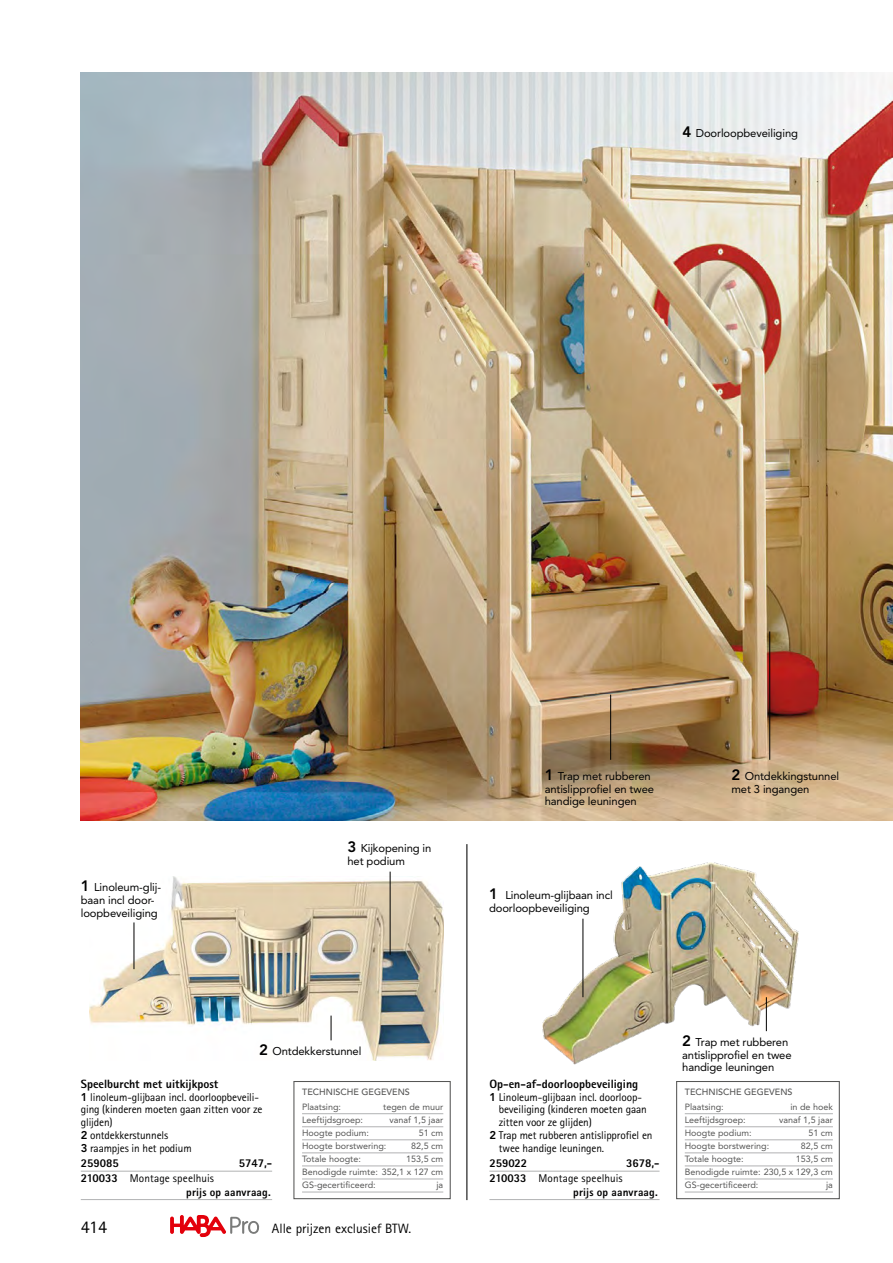
<style>
.page{position:relative;width:893px;height:1263px;background:#fff}
.page>*{position:absolute;margin:0;border:0;box-sizing:border-box;transform-origin:0 0}
.t1{font:18px "Agfa Rotis Sans Serif";color:#000}
.t2{font:13.5px "Agfa Rotis Sans Serif";color:#000}
.t3{font:800 12px "Agfa Rotis Sans Serif";color:#000}
.t4{font:800 12px "Agfa Rotis Sans Serif";color:#000;scale:.95 1}
.t5{font:11.25px/12.8px "Avenir LT";letter-spacing:-.01em;color:#000}
.t6{font:11.25px/12.8px "Agfa Rotis Sans Serif";letter-spacing:-.01em;color:#000}
.t7{font:11.25px/13.5px "Agfa Rotis Sans Serif";letter-spacing:.01em;color:#000}
.t8{font:9px/13px "Avenir LT";color:#565655;text-align:justify}
.t9{font:500 9px "Avenir LT";color:#565655}
.s1{font-weight:800;font-size:15px}
.s2{font-family:"Avenir LT";font-weight:800}
.s3{font-weight:800;font-size:12px}
.s4{font-weight:800}
</style>
<div class="page">
<svg style="left:170px;top:1215px;width:89px;height:22px"></svg>
<img style="left:543px;top:862px;width:255px;height:203px">
<img style="left:89px;top:876px;width:354px;height:185px">
<img style="left:81px;top:72px;width:812px;height:749px">
<hr style="left:610px;top:695px;width:1px;height:65px;background:#000">
<hr style="left:769px;top:631px;width:1px;height:129px;background:#000">
<div style="left:293px;top:1081px;width:158px;height:118px;background:#fff;border:1px solid #565655"></div>
<div style="left:676px;top:1081px;width:164px;height:118px;background:#fff;border:1px solid #565655"></div>
<hr style="left:583px;top:919px;width:1px;height:78px;background:#000">
<hr style="left:766px;top:997px;width:1px;height:34px;background:#000">
<hr style="left:390px;top:872px;width:1px;height:83px;background:#000">
<hr style="left:134px;top:922px;width:1px;height:47px;background:#000">
<svg style="left:331px;top:1015px;width:1px;height:25px"></svg>
<hr style="left:466px;top:844px;width:1px;height:356px;background:#000">
<hr style="left:302px;top:1113px;width:141px;height:1px;background:#b1b2b3">
<hr style="left:302px;top:1126px;width:141px;height:1px;background:#b1b2b3">
<hr style="left:302px;top:1139px;width:141px;height:1px;background:#b1b2b3">
<hr style="left:302px;top:1152px;width:141px;height:1px;background:#b1b2b3">
<hr style="left:302px;top:1166px;width:141px;height:1px;background:#b1b2b3">
<hr style="left:302px;top:1179px;width:141px;height:1px;background:#b1b2b3">
<hr style="left:302px;top:1192px;width:141px;height:1px;background:#b1b2b3">
<hr style="left:685px;top:1113px;width:148px;height:1px;background:#b1b2b3">
<hr style="left:685px;top:1126px;width:148px;height:1px;background:#b1b2b3">
<hr style="left:685px;top:1139px;width:148px;height:1px;background:#b1b2b3">
<hr style="left:685px;top:1152px;width:148px;height:1px;background:#b1b2b3">
<hr style="left:685px;top:1166px;width:148px;height:1px;background:#b1b2b3">
<hr style="left:685px;top:1179px;width:148px;height:1px;background:#b1b2b3">
<hr style="left:685px;top:1192px;width:148px;height:1px;background:#b1b2b3">
<hr style="left:489px;top:1171px;width:170px;height:1px;background:#b1b2b3">
<hr style="left:489px;top:1199px;width:170px;height:1px;background:#b1b2b3">
<hr style="left:81px;top:1171px;width:191px;height:1px;background:#b1b2b3">
<hr style="left:81px;top:1199px;width:191px;height:1px;background:#b1b2b3">
<p class="t5" style="left:682px;top:126px;width:117px"><span class="s1">4</span> Doorloopbeveiliging</p>
<p class="t5" style="left:81px;top:881px;width:82px"><span class="s1">1</span> Linoleum-glij&shy;baan incl door&shy;loopbeveiliging</p>
<p class="t5" style="left:347px;top:842px;width:85px"><span class="s1">3</span> Kijkopening in het podium</p>
<p class="t5" style="left:259px;top:1045px;width:104px"><span class="s1">2</span> Ontdekkerstunnel</p>
<h3 class="t3" style="left:81px;top:1076px;width:139px">Speelburcht met uitkijkpost</h3>
<p class="t6" style="left:81px;top:1090px;width:183px"><span class="s2">1</span> linoleum-glijbaan incl. doorloopbeveili&shy;ging (kinderen moeten gaan zitten voor ze glijden)<br><span class="s2">2</span> ontdekkerstunnels<br><span class="s2">3</span> raampjes in het podium</p>
<h3 class="t4" style="left:81px;top:1156px;width:42px">259085</h3>
<h3 class="t4" style="left:239px;top:1156px;width:37px">5747,-</h3>
<p class="t7" style="left:186px;top:1172px;width:86px;text-indent:-106px"><span class="s3">210033</span> Montage speelhuis<br><span class="s4">prijs op aanvraag.</span></p>
<p class="t9" style="left:302px;top:1087px;width:109px">TECHNISCHE GEGEVENS</p>
<p class="t8" style="left:302px;top:1100px;width:41px">Plaatsing:</p>
<p class="t8" style="left:383px;top:1100px;width:62px">tegen de muur</p>
<p class="t8" style="left:302px;top:1113px;width:63px">Leeftijdsgroep:</p>
<p class="t8" style="left:390px;top:1113px;width:55px">vanaf 1,5 jaar</p>
<p class="t8" style="left:302px;top:1126px;width:69px">Hoogte podium:</p>
<p class="t8" style="left:419px;top:1126px;width:26px">51 cm</p>
<p class="t8" style="left:302px;top:1139px;width:86px">Hoogte borstwering:</p>
<p class="t8" style="left:411px;top:1139px;width:34px">82,5 cm</p>
<p class="t8" style="left:302px;top:1152px;width:60px">Totale hoogte:</p>
<p class="t8" style="left:302px;top:1152px;width:143px;text-indent:104px">153,5 cm Benodigde ruimte: 352,1 x 127 cm GS-gecertificeerd:</p>
<p class="t8" style="left:436px;top:1178px;width:8px">ja</p>
<h1 class="t1" style="left:81px;top:1216px;width:28px">414</h1>
<h2 class="t2" style="left:272px;top:1221px;width:141px">Alle prijzen exclusief BTW.</h2>
<p class="t5" style="left:545px;top:770px;width:111px"><span class="s1">1</span> Trap met rubberen antislipprofiel en twee handige leuningen</p>
<p class="t5" style="left:731px;top:770px;width:109px"><span class="s1">2</span> Ontdekkingstunnel met 3 ingangen</p>
<p class="t5" style="left:489px;top:889px;width:125px"><span class="s1">1</span> Linoleum-glijbaan incl doorloopbeveiliging</p>
<h3 class="t3" style="left:489px;top:1076px;width:150px">Op-en-af-doorloopbeveiliging</h3>
<p class="t6" style="left:489px;top:1090px;width:154px"><span class="s2">1</span> Linoleum-glijbaan incl. doorloop-</p>
<p class="t6" style="left:499px;top:1103px;width:150px">beveiliging (kinderen moeten gaan</p>
<p class="t6" style="left:499px;top:1116px;width:95px">zitten voor ze glijden)</p>
<p class="t6" style="left:489px;top:1128px;width:165px"><span class="s2">2</span> Trap met rubberen antislipprofiel en</p>
<p class="t6" style="left:499px;top:1141px;width:107px">twee handige leuningen.</p>
<h3 class="t4" style="left:489px;top:1156px;width:41px">259022</h3>
<h3 class="t4" style="left:626px;top:1156px;width:37px">3678,-</h3>
<p class="t7" style="left:573px;top:1172px;width:86px;text-indent:-84px"><span class="s3">210033</span> Montage speelhuis<br><span class="s4">prijs op aanvraag.</span></p>
<p class="t5" style="left:682px;top:1035px;width:111px"><span class="s1">2</span> Trap met rubberen antislipprofiel en twee handige leuningen</p>
<p class="t9" style="left:685px;top:1087px;width:109px">TECHNISCHE GEGEVENS</p>
<p class="t8" style="left:685px;top:1100px;width:41px">Plaatsing:</p>
<p class="t8" style="left:790px;top:1100px;width:44px">in de hoek</p>
<p class="t8" style="left:685px;top:1113px;width:63px">Leeftijdsgroep:</p>
<p class="t8" style="left:779px;top:1113px;width:55px">vanaf 1,5 jaar</p>
<p class="t8" style="left:685px;top:1126px;width:69px">Hoogte podium:</p>
<p class="t8" style="left:808px;top:1126px;width:26px">51 cm</p>
<p class="t8" style="left:685px;top:1139px;width:86px">Hoogte borstwering:</p>
<p class="t8" style="left:801px;top:1139px;width:34px">82,5 cm</p>
<p class="t8" style="left:685px;top:1152px;width:60px">Totale hoogte:</p>
<p class="t8" style="left:685px;top:1152px;width:150px;text-indent:111px">153,5 cm Benodigde ruimte: 230,5 x 129,3 cm GS-gecertificeerd:</p>
<p class="t8" style="left:826px;top:1178px;width:8px">ja</p>
</div>
